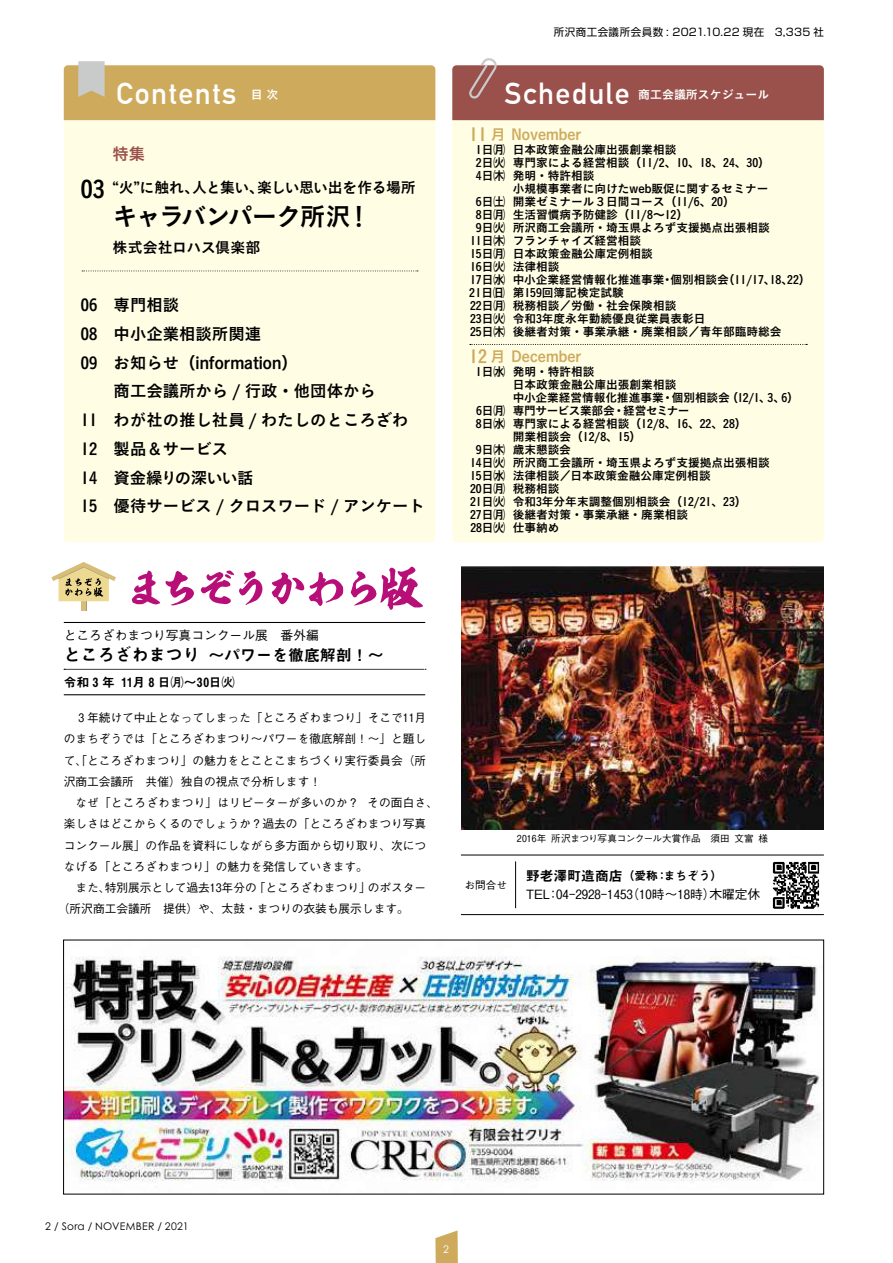
<style>
.page{position:relative;width:893px;height:1263px;background:#fff}
.page>*{position:absolute;margin:0;border:0;box-sizing:border-box;transform-origin:0 0}
.t1{font:700 29.85px "DIN Alternate";letter-spacing:.05em;color:#fff}
.t2{font:25.5px "Koburina Go Std N W6";letter-spacing:-.065em;color:#000}
.t3{font:16.35px/28.7px "Koburina Go Std N W6";color:#000}
.t4{font:16.35px "Koburina Go Std N W6";color:#9a514b}
.t5{font:15.9px "M Num Midashi Go MB31";color:#000}
.t6{font:14.85px "Koburina Go Std N W6";letter-spacing:-.03em;color:#000}
.t7{font:14.85px "Koburina Go Std N W6";color:#ceaa5d}
.t8{font:14.85px "Koburina Go Std N W6";letter-spacing:.005em;color:#000}
.t9{font:12.75px "M Num Gothic BBB Medium";color:#000}
.t10{font:12.75px "M Num Midashi Go MB31";color:#000}
.t11{font:11.85px "Koburina Go Std N W6";color:#fff}
.t12{font:11.7px/13px "Koburina Go Std N W6";color:#000}
.t13{font:11.7px/21.3px "M Num Gothic BBB Medium";color:#000}
.t14{font:11.7px "Koburina Go Std N W6";letter-spacing:-.03em;color:#000}
.t15{font:11.7px "M Num Midashi Go MB31";color:#000}
.t16{font:10.65px "M Num Gothic BBB Medium";color:#000}
.t17{font:10.5px "Shin Go Pro";letter-spacing:.035em;color:#000}
.t18{font:10.5px "Century Gothic Pro";letter-spacing:.03em;color:#000}
.t19{font:10.5px "Century Gothic Pro";color:#fff}
.t20{font:9.6px "M Num Gothic BBB Medium";color:#000}
.s1{font-size:23.85px}
.s2{font-size:17.85px}
.s3{font-size:16.95px}
.s4{font-size:13.8px}
</style>
<div class="page">
<svg style="left:435px;top:1230px;width:23px;height:33px"></svg>
<div style="left:452px;top:120px;width:372px;height:422px;background:#fffde4"></div>
<svg style="left:470px;top:344px;width:337px;height:1px"></svg>
<svg style="left:452px;top:58px;width:372px;height:62px;background:#a66661"></svg>
<div style="left:64px;top:120px;width:371px;height:422px;background:#fffde4"></div>
<svg style="left:82px;top:270px;width:336px;height:1px"></svg>
<svg style="left:64px;top:61px;width:371px;height:59px;background:#d1b16c"></svg>
<svg style="left:51px;top:562px;width:65px;height:48px"></svg>
<svg style="left:132px;top:570px;width:28px;height:34px"></svg>
<svg style="left:166px;top:571px;width:28px;height:34px"></svg>
<svg style="left:201px;top:570px;width:61px;height:35px"></svg>
<svg style="left:272px;top:572px;width:71px;height:34px"></svg>
<svg style="left:351px;top:567px;width:72px;height:43px"></svg>
<img style="left:461px;top:567px;width:363px;height:262px">
<hr style="left:64px;top:622px;width:361px;height:1px;background:#000">
<hr style="left:64px;top:694px;width:361px;height:1px;background:#000">
<svg style="left:64px;top:669px;width:362px;height:1px"></svg>
<img style="left:772px;top:861px;width:48px;height:48px">
<hr style="left:461px;top:855px;width:363px;height:1px;background:#000">
<hr style="left:461px;top:914px;width:363px;height:1px;background:#000">
<hr style="left:515px;top:861px;width:1px;height:47px;background:#000">
<img style="left:65px;top:956px;width:757px;height:226px">
<h1 class="t1" style="left:116px;top:71px;width:122px">Contents</h1>
<p class="t11" style="left:251px;top:86px;width:29px">目次</p>
<h3 class="t4" style="left:113px;top:141px;width:34px">特集</h3>
<p class="t6" style="left:81px;top:176px;width:337px"><span class="s1">03</span> “火”に触れ、人と集い、楽しい思い出を作る場所</p>
<h2 class="t2" style="left:113px;top:197px;width:261px">キャラバンパーク所沢！</h2>
<p class="t8" style="left:113px;top:235px;width:149px">株式会社ロハス倶楽部</p>
<h3 class="t3" style="left:81px;top:291px;width:346px">06　専門相談<br>08　中小企業相談所関連<br>09　お知らせ（information）<br>　　商工会議所から / 行政・他団体から<br>11　わが社の推し社員 / わたしのところざわ<br>12　製品＆サービス<br>14　資金繰りの深いい話<br>15　優待サービス / クロスワード / アンケート</h3>
<p class="t17" style="left:554px;top:23px;width:271px">所沢商工会議所会員数 : 2021.10.22 現在　3,335 社</p>
<h1 class="t1" style="left:505px;top:71px;width:126px">Schedule</h1>
<p class="t11" style="left:638px;top:86px;width:133px">商工会議所スケジュール</p>
<p class="t7" style="left:469px;top:123px;width:114px"><span class="s2">11</span> 月 November</p>
<p class="t12" style="left:476px;top:143px;width:295px">1日㈪ 日本政策金融公庫出張創業相談<br>2日㈫ 専門家による経営相談（11/2、10、18、24、30）<br>4日㈭ 発明・特許相談</p>
<p class="t12" style="left:513px;top:182px;width:257px">小規模事業者に向けたweb販促に関するセミナー</p>
<p class="t12" style="left:476px;top:195px;width:260px">6日㈯ 開業ゼミナール３日間コース（11/6、20）</p>
<p class="t12" style="left:476px;top:208px;width:214px">8日㈪ 生活習慣病予防健診（11/8～12）</p>
<p class="t12" style="left:476px;top:221px;width:295px">9日㈫ 所沢商工会議所・埼玉県よろず支援拠点出張相談</p>
<p class="t12" style="left:470px;top:234px;width:173px">11日㈭ フランチャイズ経営相談</p>
<p class="t12" style="left:470px;top:247px;width:184px">15日㈪ 日本政策金融公庫定例相談</p>
<p class="t12" style="left:470px;top:260px;width:91px">16日㈫ 法律相談</p>
<p class="t12" style="left:470px;top:273px;width:342px">17日㈬ 中小企業経営情報化推進事業・個別相談会（11/17、18、22）</p>
<p class="t12" style="left:469px;top:286px;width:156px">21日㈰ 第159回簿記検定試験</p>
<p class="t12" style="left:470px;top:299px;width:208px">22日㈪ 税務相談／労働・社会保険相談</p>
<p class="t12" style="left:470px;top:313px;width:237px">23日㈫ 令和3年度永年勤続優良従業員表彰日</p>
<p class="t12" style="left:470px;top:326px;width:313px">25日㈭ 後継者対策・事業承継・廃業相談／青年部臨時総会</p>
<p class="t7" style="left:469px;top:345px;width:114px"><span class="s2">12</span> 月 December</p>
<p class="t12" style="left:476px;top:365px;width:120px">1日㈬ 発明・特許相談</p>
<p class="t12" style="left:513px;top:378px;width:165px">日本政策金融公庫出張創業相談</p>
<p class="t12" style="left:513px;top:391px;width:288px">中小企業経営情報化推進事業・個別相談会（12/1、3、6）</p>
<p class="t14" style="left:476px;top:401px;width:215px">6日㈪ 専門サービス業部会・経営セミナー</p>
<p class="t12" style="left:476px;top:417px;width:272px">8日㈬ 専門家による経営相談（12/8、16、22、28）</p>
<p class="t12" style="left:513px;top:430px;width:130px">開業相談会（12/8、15）</p>
<p class="t12" style="left:476px;top:443px;width:97px">9日㈭ 歳末懇談会</p>
<p class="t12" style="left:470px;top:456px;width:301px">14日㈫ 所沢商工会議所・埼玉県よろず支援拠点出張相談</p>
<p class="t12" style="left:470px;top:469px;width:242px">15日㈬ 法律相談／日本政策金融公庫定例相談</p>
<p class="t12" style="left:470px;top:482px;width:91px">20日㈪ 税務相談</p>
<p class="t12" style="left:470px;top:495px;width:278px">21日㈫ 令和3年分年末調整個別相談会（12/21、23）</p>
<p class="t12" style="left:470px;top:508px;width:219px">27日㈪ 後継者対策・事業承継・廃業相談</p>
<p class="t12" style="left:470px;top:521px;width:91px">28日㈫ 仕事納め</p>
<p class="t9" style="left:64px;top:624px;width:257px">ところざわまつり写真コンクール展　番外編</p>
<h3 class="t5" style="left:64px;top:642px;width:321px"><span class="s3">ところざわまつり</span> ～パワーを徹底解剖！～</h3>
<p class="t10" style="left:64px;top:672px;width:172px">令和３年 11月８日㈪～30日㈫</p>
<p class="t13" style="left:64px;top:705px;width:364px;text-align:justify;text-indent:12px">３年続けて中止となってしまった「ところざわまつり」そこで11月のまちぞうでは「ところざわまつり～パワーを徹底解剖！～」と題して、「ところざわまつり」の魅力をとことこまちづくり実行委員会（所沢商工会議所　共催）独自の視点で分析します！</p>
<p class="t13" style="left:64px;top:790px;width:376px;text-indent:12px">なぜ「ところざわまつり」はリピーターが多いのか？ その面白さ、楽しさはどこからくるのでしょうか？過去の「ところざわまつり写真コンクール展」の作品を資料にしながら多方面から切り取り、次につなげる「ところざわまつり」の魅力を発信していきます。</p>
<p class="t13" style="left:58px;top:876px;width:370px;text-indent:18px">また、特別展示として過去13年分の「ところざわまつり」のポスター（所沢商工会議所　提供）や、太鼓・まつりの衣装も展示します。</p>
<p class="t16" style="left:465px;top:876px;width:44px">お問合せ</p>
<p class="t20" style="left:517px;top:830px;width:253px">2016年 所沢まつり写真コンクール大賞作品　須田 文富 様</p>
<p class="t15" style="left:526px;top:866px;width:198px"><span class="s4">野老澤町造商店</span> （愛称：まちぞう）</p>
<p class="t9" style="left:526px;top:884px;width:236px">TEL：04-2928-1453（10時〜 18時）木曜定休</p>
<p class="t18" style="left:45px;top:1220px;width:145px">2 / Sora / NOVEMBER / 2021</p>
<p class="t19" style="left:443px;top:1243px;width:7px">2</p>
</div>
